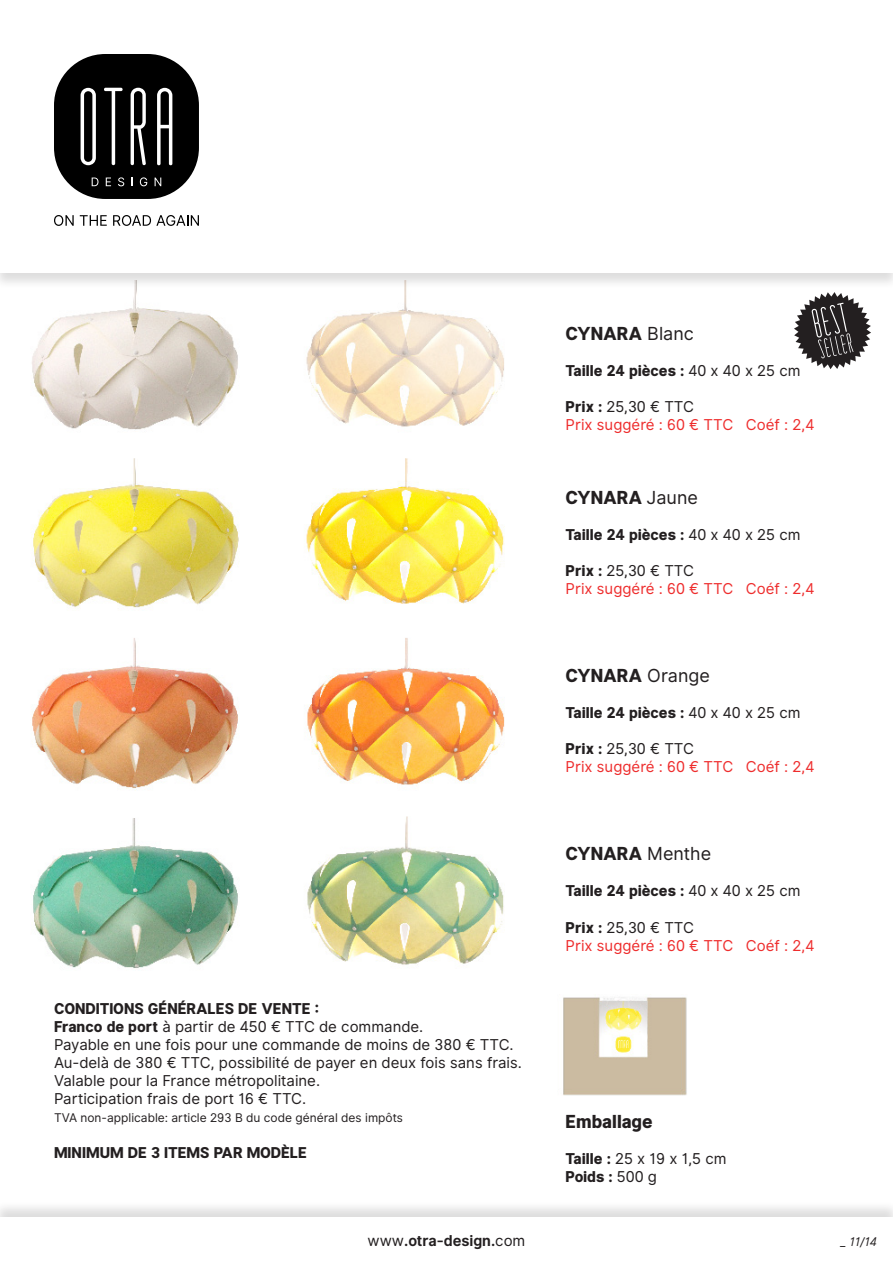
<style>
.page{position:relative;width:893px;height:1263px;background:#fff}
.page>*{position:absolute;margin:0;border:0;box-sizing:border-box;transform-origin:0 0}
.t1{font:900 18px "Inter UI";color:#231f20}
.t2{font:15px/18px "Inter UI";color:#231f20}
.t3{font:15px/18px "Inter UI";color:#ee2d2d}
.t4{font:900 15px "Inter UI";color:#231f20}
.t5{font:700 15px "Inter UI";color:#231f20}
.t6{font:12px "Inter UI";color:#231f20}
.t7{font:italic 12px "Inter UI";color:#231f20}
.s1{font-weight:400}
.s2{font-weight:900;color:#231f20}
.s3{color:#231f20}
.s4{font-weight:900}
</style>
<div class="page">
<svg style="left:32px;top:290px;width:206px;height:140px"></svg>
<svg style="left:33px;top:458px;width:206px;height:150px"></svg>
<img style="left:32px;top:638px;width:207px;height:153px">
<img style="left:33px;top:818px;width:205px;height:150px">
<img style="left:306px;top:290px;width:198px;height:137px">
<img style="left:306px;top:460px;width:199px;height:505px">
<img style="left:563px;top:997px;width:124px;height:99px">
<img style="left:599px;top:1001px;width:48px;height:55px">
<svg style="left:794px;top:292px;width:77px;height:77px"></svg>
<div style="left:0;top:247px;width:893px;height:43px;background:#231f20;opacity:.15"></div>
<div style="left:0;top:247px;width:893px;height:26px;background:#fff"></div>
<div style="left:0;top:1200px;width:893px;height:63px;background:#231f20;opacity:.15"></div>
<div style="left:0;top:1217px;width:893px;height:46px;background:#fff"></div>
<div style="left:54px;top:54px;width:145px;height:145px;background:#000;border-radius:51px"></div>
<svg style="left:81px;top:88px;width:15px;height:77px"></svg>
<svg style="left:104px;top:88px;width:19px;height:77px"></svg>
<svg style="left:131px;top:88px;width:15px;height:77px"></svg>
<svg style="left:157px;top:88px;width:15px;height:77px"></svg>
<svg style="left:92px;top:178px;width:6px;height:8px"></svg>
<svg style="left:106px;top:178px;width:5px;height:8px"></svg>
<svg style="left:118px;top:177px;width:6px;height:9px"></svg>
<svg style="left:140px;top:177px;width:7px;height:9px"></svg>
<svg style="left:155px;top:178px;width:6px;height:8px"></svg>
<svg style="left:54px;top:215px;width:20px;height:11px"></svg>
<svg style="left:80px;top:215px;width:27px;height:11px"></svg>
<svg style="left:113px;top:215px;width:86px;height:11px"></svg>
<p class="t1" style="left:566px;top:321px;width:130px">CYNARA <span class="s1">Blanc</span></p>
<p class="t4" style="left:566px;top:360px;width:237px">Taille 24 pièces : <span class="s1">40 x 40 x 25 cm</span></p>
<p class="t3" style="left:566px;top:398px;width:250px"><span class="s2">Prix :</span> <span class="s3">25,30 € TTC<br></span>Prix suggéré : 60 € TTC Coéf : 2,4</p>
<p class="t1" style="left:566px;top:486px;width:134px">CYNARA <span class="s1">Jaune</span></p>
<p class="t4" style="left:566px;top:525px;width:237px">Taille 24 pièces : <span class="s1">40 x 40 x 25 cm</span></p>
<p class="t3" style="left:566px;top:562px;width:250px"><span class="s2">Prix :</span> <span class="s3">25,30 € TTC<br></span>Prix suggéré : 60 € TTC Coéf : 2,4</p>
<p class="t1" style="left:566px;top:664px;width:146px">CYNARA <span class="s1">Orange</span></p>
<p class="t4" style="left:566px;top:703px;width:237px">Taille 24 pièces : <span class="s1">40 x 40 x 25 cm</span></p>
<p class="t3" style="left:566px;top:740px;width:250px"><span class="s2">Prix :</span> <span class="s3">25,30 € TTC<br></span>Prix suggéré : 60 € TTC Coéf : 2,4</p>
<p class="t2" style="left:54px;top:999px;width:470px"><span class="s4">CONDITIONS GÉNÉRALES DE VENTE :<br>Franco de port</span> à partir de 450 € TTC de commande.<br>Payable en une fois pour une commande de moins de 380 € TTC.<br>Au-delà de 380 € TTC, possibilité de payer en deux fois sans frais.<br>Valable pour la France métropolitaine.<br>Participation frais de port 16 € TTC.</p>
<p class="t6" style="left:54px;top:1109px;width:351px">TVA non-applicable: article 293 B du code général des impôts</p>
<p class="t4" style="left:54px;top:1142px;width:255px">MINIMUM DE 3 ITEMS PAR MODÈLE</p>
<p class="t1" style="left:566px;top:842px;width:147px">CYNARA <span class="s1">Menthe</span></p>
<p class="t4" style="left:566px;top:881px;width:237px">Taille 24 pièces : <span class="s1">40 x 40 x 25 cm</span></p>
<p class="t3" style="left:566px;top:918px;width:250px"><span class="s2">Prix :</span> <span class="s3">25,30 € TTC<br></span>Prix suggéré : 60 € TTC Coéf : 2,4</p>
<p class="t1" style="left:566px;top:1109px;width:89px">Emballage</p>
<p class="t2" style="left:566px;top:1150px;width:162px"><span class="s4">Taille :</span> 25 x 19 x 1,5 cm<br><span class="s4">Poids :</span> 500 g</p>
<p class="t5" style="left:368px;top:1230px;width:159px"><span class="s1">www</span>.otra-design.<span class="s1">com</span></p>
<p class="t7" style="left:841px;top:1233px;width:38px">_ 11/14</p>
</div>
